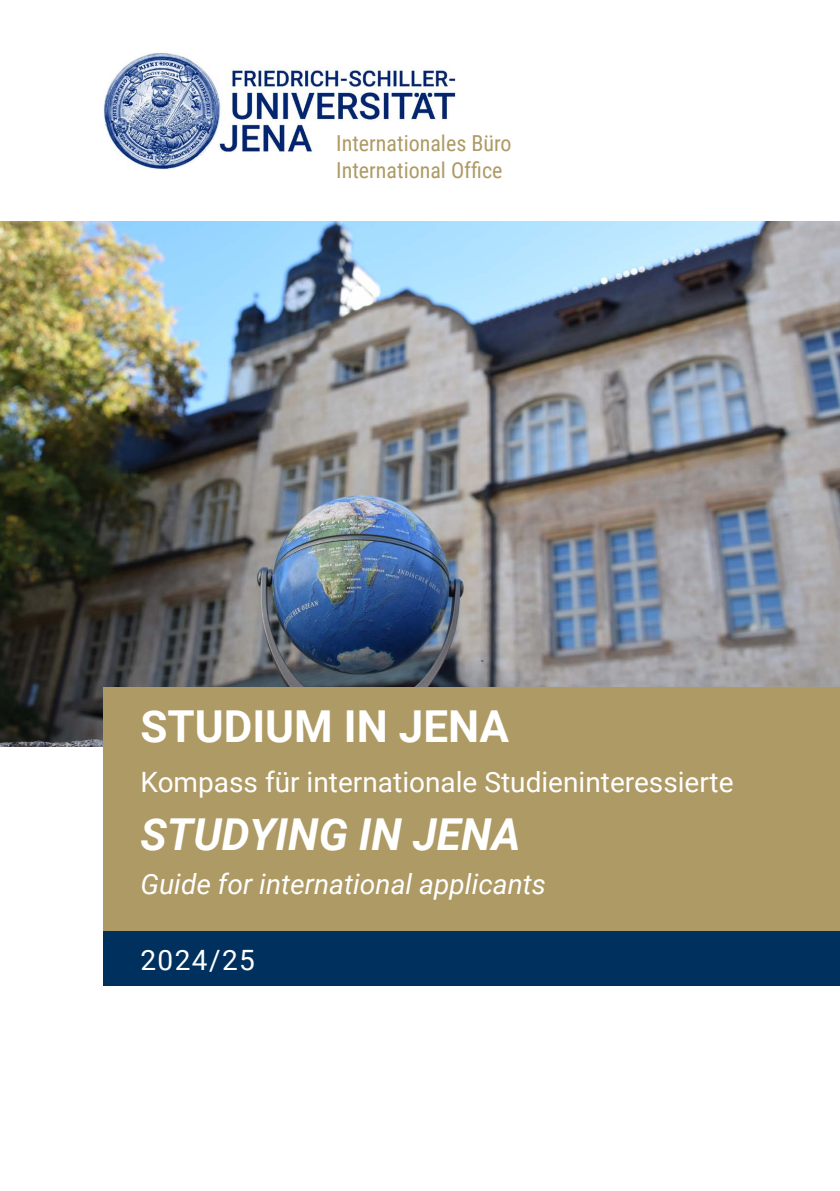
<style>
.page{position:relative;width:840px;height:1191px;background:#fff}
.page>*{position:absolute;margin:0;border:0;box-sizing:border-box;transform-origin:0 0}
.t1{font:italic 700 44px "Roboto";color:#fff}
.t2{font:700 44px "Roboto";color:#fff}
.t3{font:28px "Roboto";color:#fff}
.t4{font:italic 28px "Roboto";color:#fff}
.t5{font:22px/26.4px "Roboto Condensed";color:#ae9a64}
</style>
<div class="page">
<img style="left:103px;top:53px;width:352px;height:117px">
<img style="left:0;top:221px;width:839px;height:525px">
<div style="left:103px;top:929px;width:736px;height:57px;background:#00305d"></div>
<div style="left:103px;top:687px;width:736px;height:243px;background:#ae9a64"></div>
<p class="t5" style="left:336px;top:129px;width:177px">Internationales Büro<br>International Office</p>
<h1 class="t2" style="left:140px;top:696px;width:370px">STUDIUM IN JENA</h1>
<p class="t3" style="left:140px;top:762px;width:594px">Kompass für internationale Studieninteressierte</p>
<h1 class="t1" style="left:140px;top:803px;width:381px">STUDYING IN JENA</h1>
<p class="t4" style="left:140px;top:864px;width:407px">Guide for international applicants</p>
<p class="t3" style="left:140px;top:940px;width:116px">2024/25</p>
</div>
